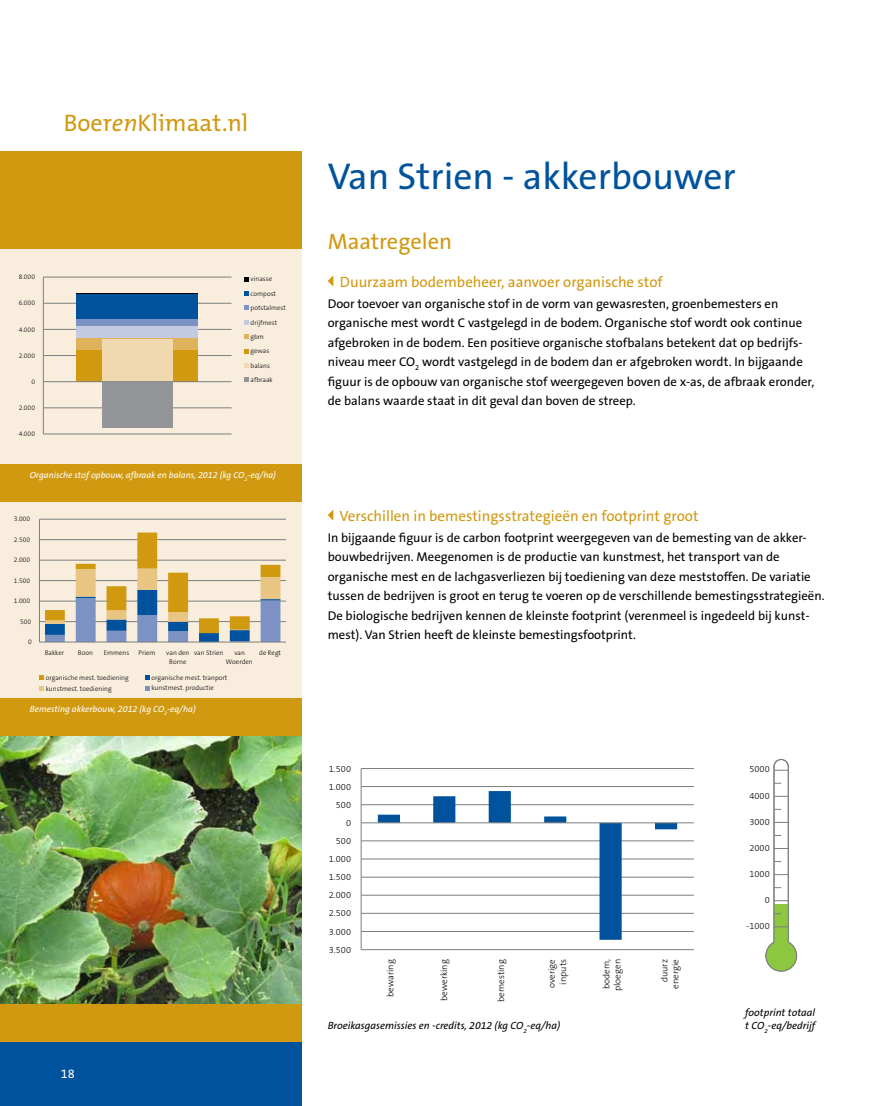
<style>
.page{position:relative;width:893px;height:1106px;background:#fff}
.page>*{position:absolute;margin:0;border:0;box-sizing:border-box;transform-origin:0 0}
.t1{font:37.5px "The Sans B5 Plain";color:#00529c}
.t2{font:24px "The Mix B5 Plain";color:#d09910}
.t3{font:22.5px "The Sans B5 Plain";color:#d09910}
.t4{font:15px "The Sans B5 Plain";color:#d09910}
.t5{font:12.75px/19.5px "The Sans B5 Plain";color:#000}
.t6{font:12.75px "The Sans B5 Plain";color:#fff}
.t7{font:italic 10.5px/13.5px "The Sans B5 Plain";color:#000}
.t8{font:300 9.15px/11.1px "The Sans B3";color:#000}
.t9{font:italic 9px "The Sans B5 Plain";color:#fff}
.t10{font:300 6.75px/14.4px "The Sans B3";color:#000}
.s1{font-style:italic}
</style>
<div class="page">
<div style="left:0;top:1042px;width:302px;height:64px;background:#00529c"></div>
<div style="left:0;top:152px;width:302px;height:890px;background:#d09910"></div>
<img style="left:0;top:737px;width:302px;height:266px">
<svg style="left:328px;top:275px;width:5px;height:11px"></svg>
<svg style="left:328px;top:510px;width:5px;height:11px"></svg>
<hr style="left:361px;top:768px;width:333px;height:1px;background:#7b7f80">
<hr style="left:361px;top:786px;width:333px;height:1px;background:#7b7f80">
<hr style="left:361px;top:804px;width:333px;height:1px;background:#7b7f80">
<hr style="left:361px;top:840px;width:333px;height:1px;background:#7b7f80">
<hr style="left:361px;top:858px;width:333px;height:1px;background:#7b7f80">
<hr style="left:361px;top:876px;width:333px;height:1px;background:#7b7f80">
<hr style="left:361px;top:894px;width:333px;height:1px;background:#7b7f80">
<hr style="left:361px;top:913px;width:333px;height:1px;background:#7b7f80">
<hr style="left:361px;top:931px;width:333px;height:1px;background:#7b7f80">
<hr style="left:361px;top:949px;width:333px;height:1px;background:#7b7f80">
<svg style="left:378px;top:791px;width:299px;height:148px"></svg>
<hr style="left:361px;top:768px;width:1px;height:181px;background:#7b7f80">
<hr style="left:361px;top:822px;width:333px;height:1px;background:#7b7f80">
<div style="left:0;top:502px;width:302px;height:196px;background:#f9eede"></div>
<hr style="left:39px;top:519px;width:247px;height:1px;background:#7b7f80">
<hr style="left:39px;top:539px;width:247px;height:1px;background:#7b7f80">
<hr style="left:39px;top:560px;width:247px;height:1px;background:#7b7f80">
<hr style="left:39px;top:580px;width:247px;height:1px;background:#7b7f80">
<hr style="left:39px;top:601px;width:247px;height:1px;background:#7b7f80">
<hr style="left:39px;top:621px;width:247px;height:1px;background:#7b7f80">
<svg style="left:45px;top:532px;width:235px;height:109px"></svg>
<hr style="left:39px;top:519px;width:1px;height:123px;background:#7b7f80">
<hr style="left:39px;top:641px;width:247px;height:1px;background:#7b7f80">
<svg style="left:39px;top:675px;width:5px;height:4px"></svg>
<svg style="left:39px;top:686px;width:5px;height:5px"></svg>
<svg style="left:145px;top:675px;width:4px;height:5px"></svg>
<svg style="left:145px;top:686px;width:4px;height:4px"></svg>
<div style="left:0;top:249px;width:302px;height:215px;background:#f9eede"></div>
<hr style="left:43px;top:277px;width:189px;height:1px;background:#7b7f80">
<hr style="left:43px;top:303px;width:189px;height:1px;background:#7b7f80">
<hr style="left:43px;top:329px;width:189px;height:1px;background:#7b7f80">
<hr style="left:43px;top:355px;width:189px;height:1px;background:#7b7f80">
<hr style="left:43px;top:407px;width:189px;height:1px;background:#7b7f80">
<hr style="left:43px;top:434px;width:189px;height:1px;background:#7b7f80">
<div style="left:77px;top:349px;width:121px;height:33px;background:#d09910"></div>
<div style="left:77px;top:338px;width:121px;height:11px;background:#deb35b"></div>
<div style="left:77px;top:326px;width:121px;height:12px;background:#c2cae3"></div>
<div style="left:77px;top:319px;width:121px;height:7px;background:#7c91c4"></div>
<div style="left:77px;top:293px;width:121px;height:26px;background:#00529c"></div>
<hr style="left:77px;top:293px;width:121px;height:1px;background:#000">
<div style="left:102px;top:382px;width:71px;height:46px;background:#939598"></div>
<div style="left:102px;top:339px;width:71px;height:43px;background:#f0d9af"></div>
<hr style="left:43px;top:277px;width:1px;height:157px;background:#7b7f80">
<hr style="left:43px;top:381px;width:189px;height:1px;background:#7b7f80">
<svg style="left:244px;top:277px;width:5px;height:4px"></svg>
<svg style="left:244px;top:291px;width:5px;height:5px"></svg>
<svg style="left:244px;top:306px;width:5px;height:4px"></svg>
<svg style="left:244px;top:320px;width:5px;height:4px"></svg>
<svg style="left:244px;top:334px;width:5px;height:5px"></svg>
<svg style="left:244px;top:349px;width:5px;height:4px"></svg>
<svg style="left:244px;top:363px;width:5px;height:4px"></svg>
<svg style="left:244px;top:377px;width:5px;height:5px"></svg>
<svg style="left:765px;top:759px;width:33px;height:213px"></svg>
<h2 class="t2" style="left:64px;top:111px;width:186px">Boer<span class="s1">en</span>Klimaat.nl</h2>
<p class="t10" style="left:19px;top:270px;width:18px">8.000</p>
<p class="t10" style="left:251px;top:272px;width:37px">vinasse compost potstalmest drijfmest gbm<br>gewas balans afbraak</p>
<p class="t10" style="left:19px;top:296px;width:18px">6.000</p>
<p class="t10" style="left:19px;top:322px;width:18px">4.000</p>
<p class="t10" style="left:19px;top:348px;width:18px">2.000</p>
<p class="t10" style="left:31px;top:375px;width:5px">0</p>
<p class="t10" style="left:19px;top:401px;width:18px">2.000</p>
<p class="t10" style="left:19px;top:427px;width:18px">4.000</p>
<p class="t9" style="left:30px;top:470px;width:248px">Organische stof opbouw, afbraak en balans, 2012 (kg CO<sub>2</sub>-eq/ha)</p>
<p class="t10" style="left:14px;top:512px;width:18px">3.000</p>
<p class="t10" style="left:14px;top:532px;width:18px">2.500</p>
<p class="t10" style="left:14px;top:553px;width:18px">2.000</p>
<p class="t10" style="left:14px;top:573px;width:18px">1.500</p>
<p class="t10" style="left:14px;top:594px;width:18px">1.000</p>
<p class="t10" style="left:20px;top:614px;width:13px">500</p>
<p class="t10" style="left:28px;top:635px;width:5px">0</p>
<p class="t10" style="left:45px;top:645px;width:21px">Bakker</p>
<p class="t10" style="left:78px;top:645px;width:17px">Boon</p>
<p class="t10" style="left:104px;top:645px;width:27px">Emmens</p>
<p class="t10" style="left:139px;top:645px;width:19px">Priem</p>
<p class="t10" style="left:166px;top:647px;width:25px;line-height:9.8px;text-align:center">van den<br>Borne</p>
<p class="t10" style="left:194px;top:645px;width:31px">van Strien</p>
<p class="t10" style="left:226px;top:647px;width:29px;line-height:9.8px;text-align:center">van<br>Woerden</p>
<p class="t10" style="left:259px;top:645px;width:23px">de Regt</p>
<p class="t10" style="left:46px;top:672px;width:85px;line-height:11.2px">organische mest. toediening kunstmest. toediening</p>
<p class="t10" style="left:151px;top:673px;width:78px;line-height:10.4px">organische mest. tranport kunstmest. productie</p>
<p class="t9" style="left:30px;top:704px;width:167px">Bemesting akkerbouw, 2012 (kg CO<sub>2</sub>-eq/ha)</p>
<p class="t6" style="left:61px;top:1067px;width:16px">18</p>
<h1 class="t1" style="left:328px;top:157px;width:410px">Van Strien - akkerbouwer</h1>
<h3 class="t3" style="left:328px;top:230px;width:126px">Maatregelen</h3>
<p class="t4" style="left:340px;top:274px;width:324px">Duurzaam bodembeheer, aanvoer organische stof</p>
<p class="t5" style="left:328px;top:294px;width:488px">Door toevoer van organische stof in de vorm van gewasresten, groenbemesters en organische mest wordt C vastgelegd in de bodem. Organische stof wordt ook continue afgebroken in de bodem. Een positieve organische stofbalans betekent dat op bedrijfs&shy;niveau meer CO<sub>2</sub> wordt vastgelegd in de bodem dan er afgebroken wordt. In bijgaande figuur is de opbouw van organische stof weergegeven boven de x-as, de afbraak eronder, de balans waarde staat in dit geval dan boven de streep.</p>
<p class="t4" style="left:339px;top:508px;width:361px">Verschillen in bemestingsstrategieën en footprint groot</p>
<p class="t5" style="left:328px;top:528px;width:498px">In bijgaande figuur is de carbon footprint weergegeven van de bemesting van de akker&shy;bouwbedrijven. Meegenomen is de productie van kunstmest, het transport van de organische mest en de lachgasverliezen bij toediening van deze meststoffen. De variatie tussen de bedrijven is groot en terug te voeren op de verschillende bemestingsstrategieën.<br>De biologische bedrijven kennen de kleinste footprint (verenmeel is ingedeeld bij kunst&shy;mest). Van Strien heeft de kleinste bemestingsfootprint.</p>
<p class="t8" style="left:329px;top:763px;width:24px">1.500</p>
<p class="t8" style="left:329px;top:781px;width:24px">1.000</p>
<p class="t8" style="left:336px;top:799px;width:17px">500</p>
<p class="t8" style="left:346px;top:817px;width:7px">0</p>
<p class="t8" style="left:336px;top:835px;width:17px">500</p>
<p class="t8" style="left:329px;top:853px;width:24px">1.000</p>
<p class="t8" style="left:329px;top:872px;width:24px">1.500</p>
<p class="t8" style="left:329px;top:890px;width:24px">2.000</p>
<p class="t8" style="left:329px;top:908px;width:24px">2.500</p>
<p class="t8" style="left:329px;top:926px;width:24px">3.000</p>
<p class="t8" style="left:329px;top:944px;width:24px">3.500</p>
<p class="t8" style="left:601px;top:991px;width:34px;rotate:-90deg">bodem, ploegen</p>
<p class="t8" style="left:385px;top:997px;width:39px;rotate:-90deg">bewaring</p>
<p class="t8" style="left:439px;top:1001px;width:43px;rotate:-90deg">bewerking</p>
<p class="t8" style="left:496px;top:1001px;width:44px;rotate:-90deg">bemesting</p>
<p class="t8" style="left:547px;top:988px;width:31px;text-align:center;rotate:-90deg">overige inputs</p>
<p class="t8" style="left:659px;top:989px;width:31px;text-align:right;rotate:-90deg">duurz energie</p>
<p class="t7" style="left:328px;top:1019px;width:234px">Broeikasgasemissies en -credits, 2012 (kg CO<sub>2</sub>-eq/ha)</p>
<p class="t8" style="left:749px;top:764px;width:22px">5000</p>
<p class="t8" style="left:749px;top:790px;width:22px">4000</p>
<p class="t8" style="left:749px;top:816px;width:22px">3000</p>
<p class="t8" style="left:749px;top:842px;width:22px">2000</p>
<p class="t8" style="left:749px;top:868px;width:22px">1000</p>
<p class="t8" style="left:765px;top:894px;width:7px">0</p>
<p class="t8" style="left:746px;top:921px;width:25px">-1000</p>
<p class="t7" style="left:745px;top:1005px;width:72px">footprint totaal t CO<sub>2</sub>-eq/bedrijf</p>
</div>
